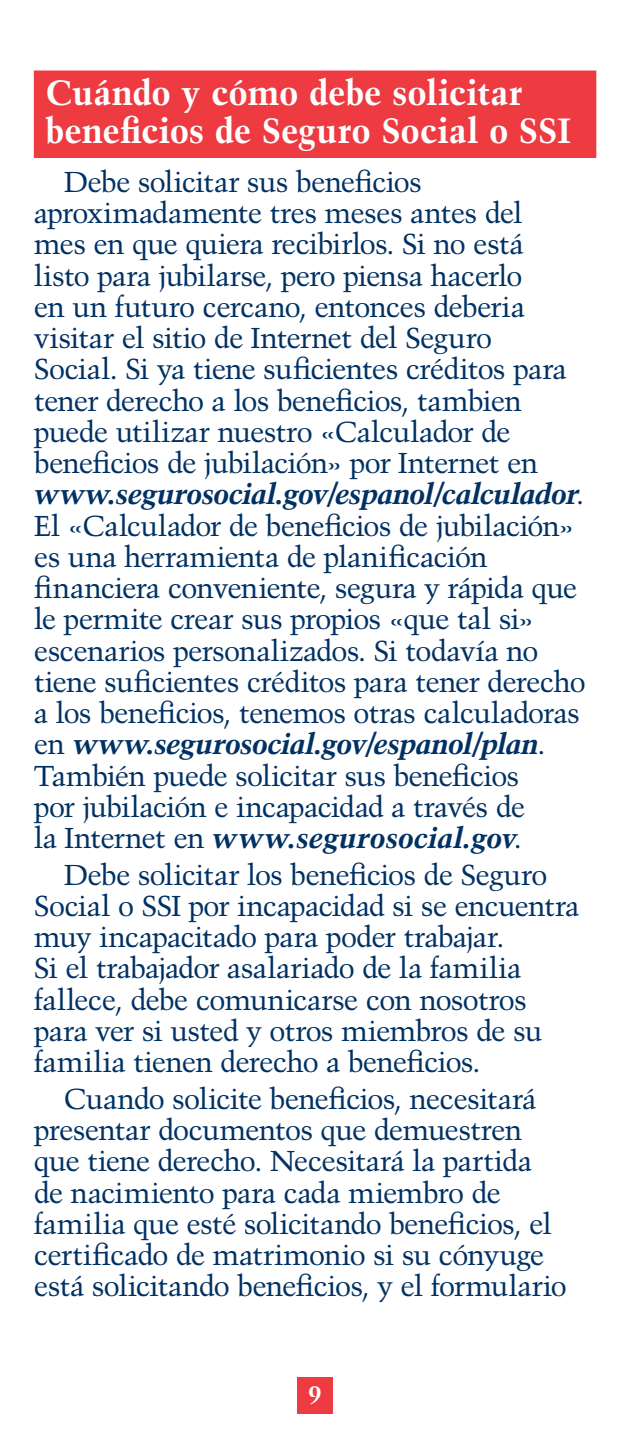
<style>
.page{position:relative;width:630px;height:1440px;background:#fff}
.page>*{position:absolute;margin:0;border:0;box-sizing:border-box;transform-origin:0 0}
.Header1_2lines{font:700 35px/37.5px "Trump Mediaeval";letter-spacing:-.005em;color:#fff}
.paragraph_format{font:28.75px/31.2px "Trump Mediaeval";letter-spacing:-.03em;color:#003163}
.t1{font:700 25px "Trump Mediaeval";color:#fff}
.s1{font-weight:700;font-style:italic}
</style>
<div class="page">
<div style="left:297px;top:1377px;width:36px;height:36px;background:#ee3a41"></div>
<div style="left:34px;top:71px;width:562px;height:87px;background:#ee3a41"></div>
<h1 class="Header1_2lines" style="left:45px;top:73px;width:527px">Cuándo y cómo debe solicitar beneficios de Seguro Social o SSI</h1>
<p class="paragraph_format" style="left:34px;top:166px;width:553px;text-indent:30px">Debe solicitar sus beneficios aproximadamente tres meses antes del<br>mes en que quiera recibirlos. Si no está listo para jubilarse, pero piensa hacerlo<br>en un futuro cercano, entonces deberia visitar el sitio de Internet del Seguro<br>Social. Si ya tiene suficientes créditos para tener derecho a los beneficios, tambien puede utilizar nuestro «Calculador de beneficios de jubilación» por Internet en <span class="s1">www.segurosocial.gov/espanol/calculador</span>.<br>El «Calculador de beneficios de jubilación» es una herramienta de planificación financiera conveniente, segura y rápida que le permite crear sus propios «que tal si» escenarios personalizados. Si todavía no tiene suficientes créditos para tener derecho a los beneficios, tenemos otras calculadoras en <span class="s1">www.segurosocial.gov/espanol/plan</span>.<br>También puede solicitar sus beneficios<br>por jubilación e incapacidad a través de<br>la Internet en <span class="s1">www.segurosocial.gov</span>.</p>
<p class="paragraph_format" style="left:34px;top:859px;width:547px;text-indent:30px">Debe solicitar los beneficios de Seguro Social o SSI por incapacidad si se encuentra muy incapacitado para poder trabajar.<br>Si el trabajador asalariado de la familia fallece, debe comunicarse con nosotros para ver si usted y otros miembros de su familia tienen derecho a beneficios.</p>
<p class="paragraph_format" style="left:34px;top:1083px;width:535px;text-indent:30px">Cuando solicite beneficios, necesitará presentar documentos que demuestren que tiene derecho. Necesitará la partida de nacimiento para cada miembro de familia que esté solicitando beneficios, el certificado de matrimonio si su cónyuge está solicitando beneficios, y el formulario</p>
<p class="t1" style="left:308px;top:1379px;width:15px">9</p>
</div>
